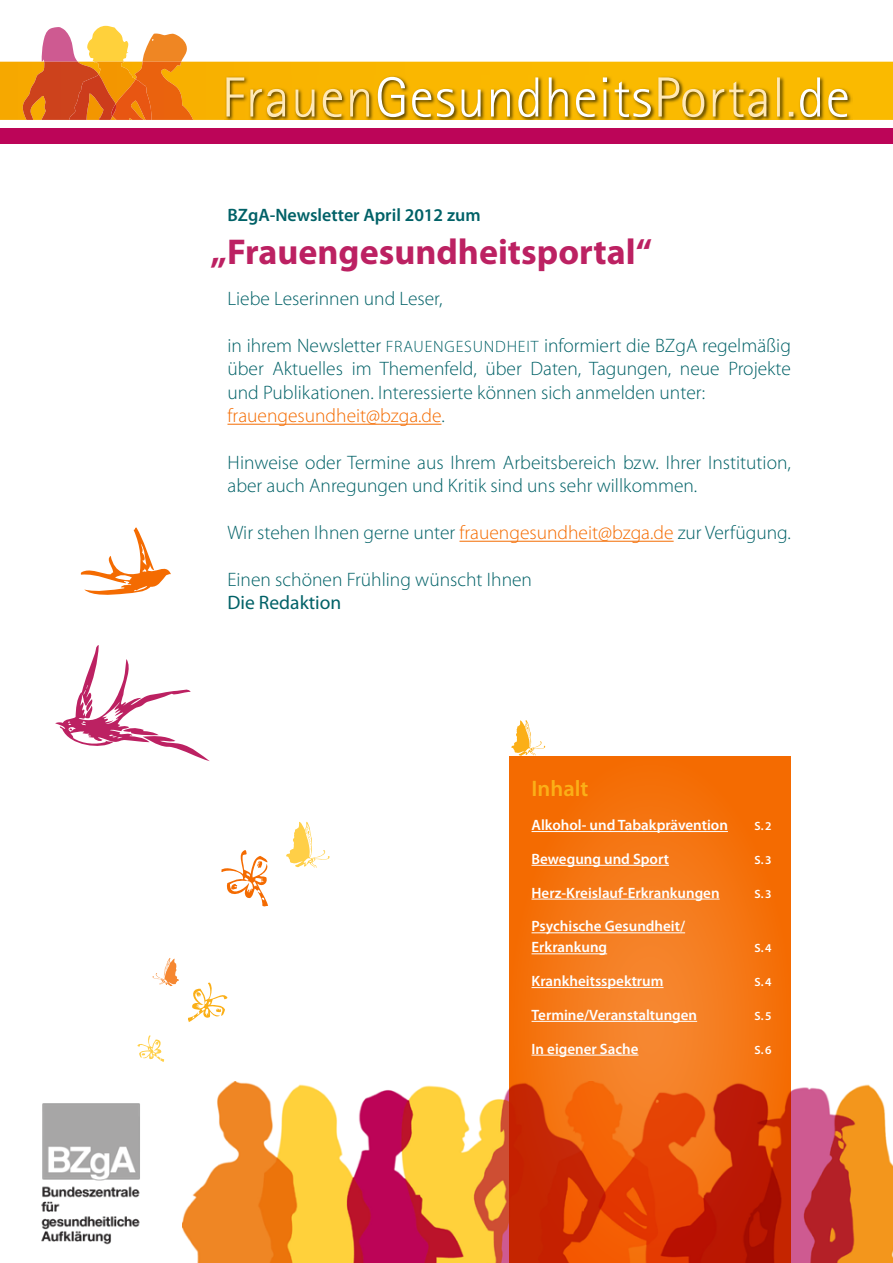
<style>
.page{position:relative;width:893px;height:1263px;background:#fff}
.page>*{position:absolute;margin:0;border:0;box-sizing:border-box;transform-origin:0 0}
.t1{font:700 36px "Myriad Pro";color:#bc2162}
.t2{font:600 22.5px "Myriad Pro";color:#fbaf17}
.t3{font:300 19.5px/23.4px "Myriad Pro";color:#006167}
.t4{font:19.5px "Myriad Pro";color:#006167}
.t5{font:600 18px "Myriad Pro";color:#006167}
.t6{font:600 15px/21px "Myriad Pro";color:#fff}
.t7{font:600 12px "Myriad Pro";color:#fff}
.s1{font-size:16.5px}
.s2{color:#f46b01}
</style>
<div class="page">
<svg style="left:0;top:62px;width:893px;height:58px;background:#f9b500"></svg>
<img style="left:225px;top:75px;width:627px;height:45px">
<svg style="left:800px;top:77px;width:47px;height:40px"></svg>
<svg style="left:658px;top:77px;width:135px;height:40px;background:#e6b425"></svg>
<svg style="left:378px;top:77px;width:273px;height:40px;background:#e8b934"></svg>
<svg style="left:226px;top:77px;width:143px;height:40px;background:#e9b224"></svg>
<svg style="left:22px;top:26px;width:174px;height:94px"></svg>
<div style="left:0;top:129px;width:893px;height:15px;background:#bc0558"></div>
<img style="left:41px;top:1103px;width:99px;height:142px">
<svg style="left:509px;top:756px;width:282px;height:326px;background:#f47513"></svg>
<hr style="left:531px;top:831px;width:197px;height:1px;background:#fff">
<hr style="left:531px;top:865px;width:138px;height:1px;background:#fff">
<hr style="left:531px;top:899px;width:189px;height:1px;background:#fff">
<hr style="left:531px;top:932px;width:154px;height:1px;background:#fff">
<hr style="left:531px;top:953px;width:76px;height:1px;background:#fff">
<hr style="left:531px;top:987px;width:132px;height:1px;background:#fff">
<hr style="left:531px;top:1021px;width:166px;height:1px;background:#fff">
<hr style="left:531px;top:1055px;width:107px;height:1px;background:#fff">
<img style="left:183px;top:1082px;width:710px;height:181px">
<svg style="left:221px;top:850px;width:47px;height:57px"></svg>
<svg style="left:188px;top:982px;width:39px;height:40px"></svg>
<svg style="left:137px;top:1035px;width:28px;height:27px"></svg>
<hr style="left:227px;top:424px;width:214px;height:1px;background:#f46b01">
<hr style="left:459px;top:541px;width:215px;height:1px;background:#f46b01">
<svg style="left:286px;top:821px;width:44px;height:47px"></svg>
<svg style="left:152px;top:958px;width:27px;height:28px"></svg>
<svg style="left:511px;top:720px;width:35px;height:36px"></svg>
<svg style="left:80px;top:527px;width:91px;height:68px"></svg>
<svg style="left:55px;top:645px;width:155px;height:116px"></svg>
<p class="t5" style="left:227px;top:203px;width:255px">BZgA-Newsletter April 2012 zum</p>
<h1 class="t1" style="left:210px;top:228px;width:443px">„Frauengesundheitsportal“</h1>
<p class="t3" style="left:227px;top:287px;width:216px">Liebe Leserinnen und Leser,</p>
<p class="t3" style="left:227px;top:334px;width:565px">in ihrem Newsletter <span class="s1">FRAUENGESUNDHEIT</span> informiert die BZgA regelmäßig über Aktuelles im Themenfeld, über Daten, Tagungen, neue Projekte und Publikationen. Interessierte können sich anmelden unter: <span class="s2">frauengesundheit@bzga.de</span>.</p>
<p class="t3" style="left:227px;top:451px;width:565px">Hinweise oder Termine aus Ihrem Arbeitsbereich bzw. Ihrer Institution, aber auch Anregungen und Kritik sind uns sehr willkommen.</p>
<p class="t3" style="left:227px;top:521px;width:565px">Wir stehen Ihnen gerne unter <span class="s2">frauengesundheit@bzga.de</span> zur Verfügung.</p>
<p class="t3" style="left:227px;top:568px;width:306px">Einen schönen Frühling wünscht Ihnen</p>
<p class="t4" style="left:227px;top:591px;width:115px">Die Redaktion</p>
<p class="t2" style="left:531px;top:774px;width:58px">Inhalt</p>
<p class="t6" style="left:531px;top:814px;width:198px">Alkohol- und Tabakprävention</p>
<p class="t7" style="left:755px;top:818px;width:18px">S.2</p>
<p class="t6" style="left:531px;top:848px;width:139px">Bewegung und Sport</p>
<p class="t7" style="left:755px;top:852px;width:18px">S.3</p>
<p class="t6" style="left:531px;top:882px;width:190px">Herz-Kreislauf-Erkrankungen</p>
<p class="t7" style="left:755px;top:886px;width:18px">S.3</p>
<p class="t6" style="left:531px;top:915px;width:155px">Psychische Gesundheit/<br>Erkrankung</p>
<p class="t7" style="left:755px;top:941px;width:18px">S.4</p>
<p class="t6" style="left:531px;top:970px;width:133px">Krankheitsspektrum</p>
<p class="t7" style="left:755px;top:974px;width:18px">S.4</p>
<p class="t6" style="left:531px;top:1004px;width:167px">Termine/Veranstaltungen</p>
<p class="t7" style="left:755px;top:1008px;width:18px">S.5</p>
<p class="t6" style="left:531px;top:1038px;width:108px">In eigener Sache</p>
<p class="t7" style="left:755px;top:1042px;width:18px">S.6</p>
</div>
